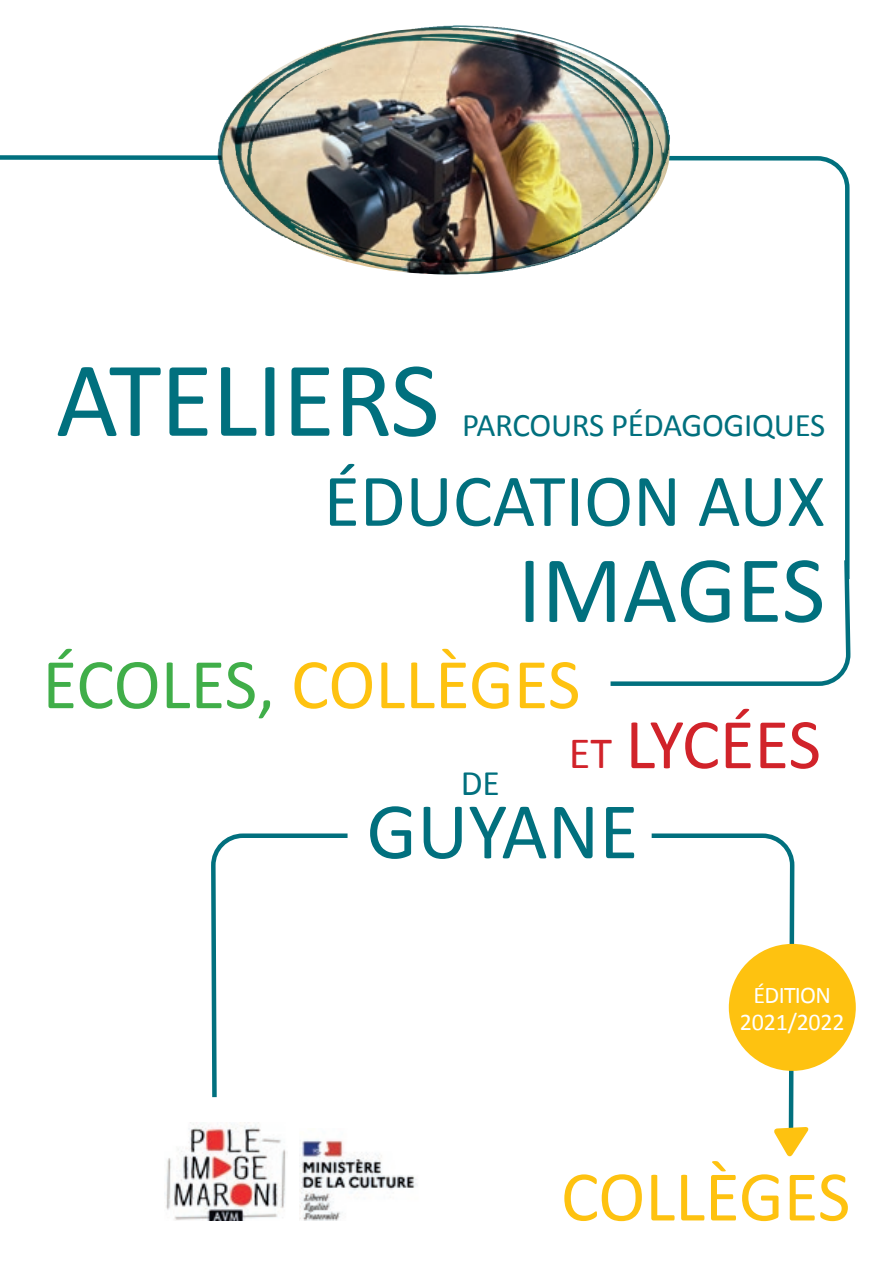
<style>
.page{position:relative;width:893px;height:1263px;background:#fff}
.page>*{position:absolute;margin:0;border:0;box-sizing:border-box;transform-origin:0 0}
.t1{font:108px "Calibri";letter-spacing:-.01em;color:#01707e}
.t2{font:96px "Calibri";color:#01707e}
.t3{font:81px "Calibri";color:#01707e}
.t4{font:75px "Calibri";color:#01707e}
.t5{font:72px/60px "Calibri";letter-spacing:-.005em;color:#fec210}
.t6{font:36px "Calibri";color:#01707e}
.t7{font:33px "Calibri";letter-spacing:-.01em;color:#01707e}
.t8{font:24px/27px "Calibri";letter-spacing:-.02em;color:#fff;text-align:center}
.s1{color:#40ae49}
.s2{font-size:45px;color:#d1232a}
.s3{color:#d1232a}
</style>
<div class="page">
<svg style="left:651px;top:833px;width:144px;height:294px"></svg>
<svg style="left:0;top:155px;width:850px;height:401px"></svg>
<img style="left:164px;top:1122px;width:122px;height:98px">
<img style="left:300px;top:1139px;width:117px;height:81px">
<svg style="left:610px;top:556px;width:241px;height:130px"></svg>
<svg style="left:211px;top:833px;width:137px;height:265px"></svg>
<div style="left:728px;top:943px;width:128px;height:128px;background:#fec210;border-radius:50%"></div>
<img style="left:221px;top:28px;width:449px;height:246px">
<img style="left:217px;top:25px;width:236px;height:187px">
<svg style="left:774px;top:1127px;width:35px;height:30px"></svg>
<h1 class="t1" style="left:56px;top:333px;width:385px">ATELIERS</h1>
<p class="t7" style="left:462px;top:404px;width:365px">PARCOURS PÉDAGOGIQUES</p>
<p class="t4" style="left:324px;top:454px;width:503px">ÉDUCATION AUX</p>
<h2 class="t2" style="left:518px;top:530px;width:309px">IMAGES</h2>
<p class="t5" style="left:569px;top:651px;width:254px;text-indent:-526px"><span class="s1">ÉCOLES,</span> COLLÈGES<br><span class="s2">ET</span> <span class="s3">LYCÉES</span></p>
<p class="t6" style="left:461px;top:761px;width:41px">DE</p>
<p class="t3" style="left:367px;top:781px;width:273px">GUYANE</p>
<p class="t8" style="left:740px;top:980px;width:106px">ÉDITION<br>2021/2022</p>
<p class="t5" style="left:561px;top:1163px;width:291px">COLLÈGES</p>
</div>
